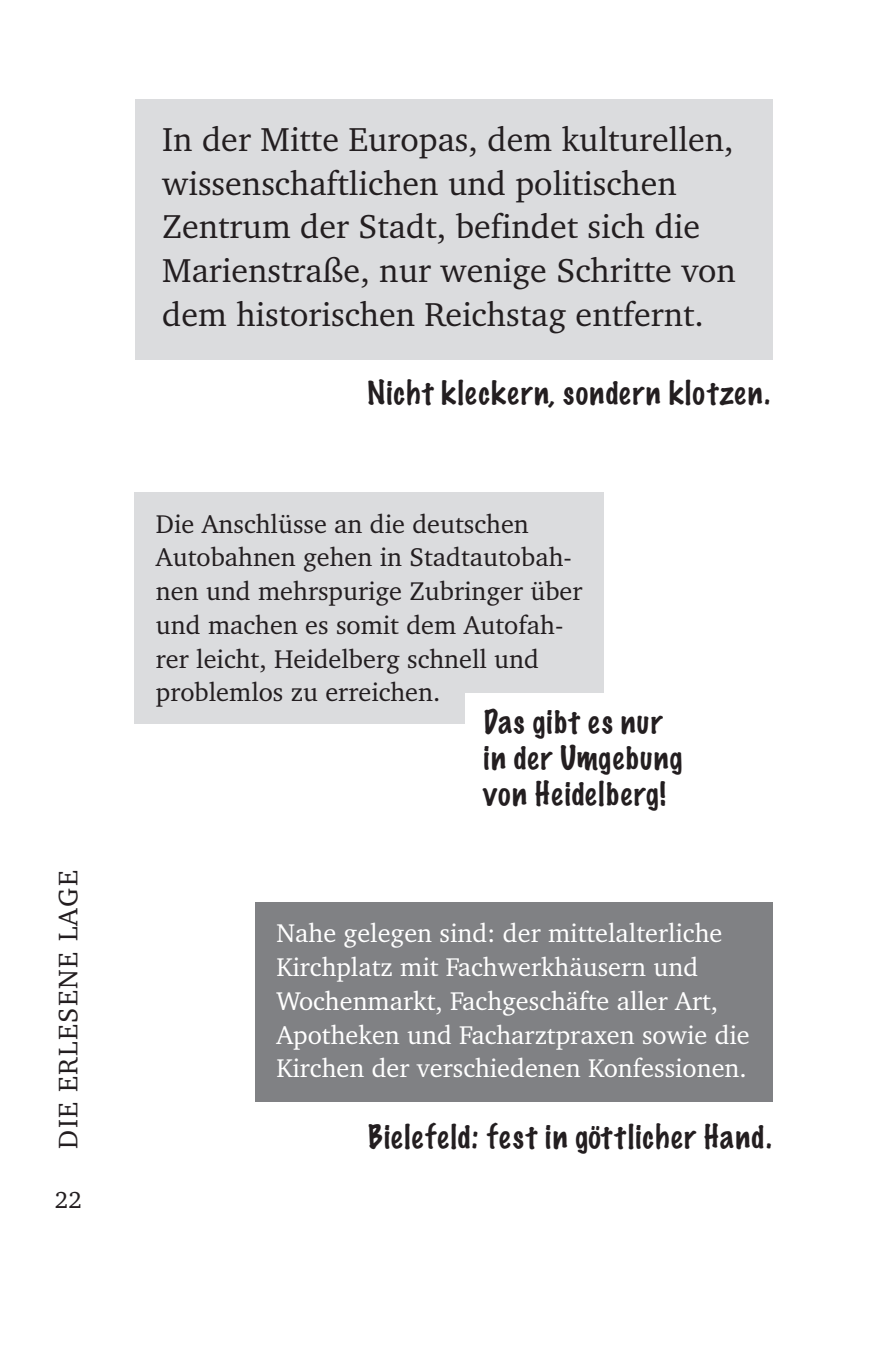
<style>
.page{position:relative;width:886px;height:1347px;background:#fff}
.page>*{position:absolute;margin:0;border:0;box-sizing:border-box;transform-origin:0 0}
.t1{font:34px/43.8px "Charter BT";color:#231e20}
.t2{font:100 30px/36.2px "Marker Felt";letter-spacing:.05em;color:#231e20}
.t3{font:27.5px "Charter BT";letter-spacing:.05em;color:#231e20}
.t4{font:26.25px/33.8px "Charter BT";color:#fff}
.t5{font:26.25px/33.8px "Charter BT";color:#231e20}
.t6{font:23.75px "Charter BT";color:#231e20}
</style>
<div class="page">
<div style="left:135px;top:99px;width:637px;height:261px;background:#dbdcde"></div>
<div style="left:135px;top:493px;width:469px;height:231px;background:#dbdcde"></div>
<div style="left:255px;top:902px;width:517px;height:200px;background:#808184"></div>
<div style="left:465px;top:693px;width:166px;height:51px;background:#fff"></div>
<p class="t3" style="left:51px;top:1148px;width:280px;rotate:-90deg">DIE ERLESENE LAGE</p>
<p class="t6" style="left:55px;top:1184px;width:28px">22</p>
<p class="t1" style="left:162px;top:117px;width:575px">In der Mitte Europas, dem kulturellen, wissenschaftlichen und politischen Zentrum der Stadt, befindet sich die Marienstraße, nur wenige Schritte von dem historischen Reichstag entfernt.</p>
<p class="t2" style="left:367px;top:375px;width:404px">Nicht kleckern, sondern klotzen.</p>
<p class="t5" style="left:156px;top:506px;width:428px">Die Anschlüsse an die deutschen<br>Autobahnen gehen in Stadtautobah&shy;nen und mehrspurige Zubringer über und machen es somit dem Autofah&shy;rer leicht, Heidelberg schnell und problemlos zu erreichen.</p>
<p class="t2" style="left:483px;top:703px;width:201px">Das gibt es nur in der Umgebung von Heidelberg!</p>
<p class="t4" style="left:276px;top:916px;width:475px">Nahe gelegen sind: der mittelalterliche Kirchplatz mit Fachwerkhäusern und Wochenmarkt, Fachgeschäfte aller Art, Apotheken und Facharztpraxen sowie die Kirchen der verschiedenen Konfessionen.</p>
<p class="t2" style="left:368px;top:1119px;width:405px">Bielefeld: fest in göttlicher Hand.</p>
</div>
